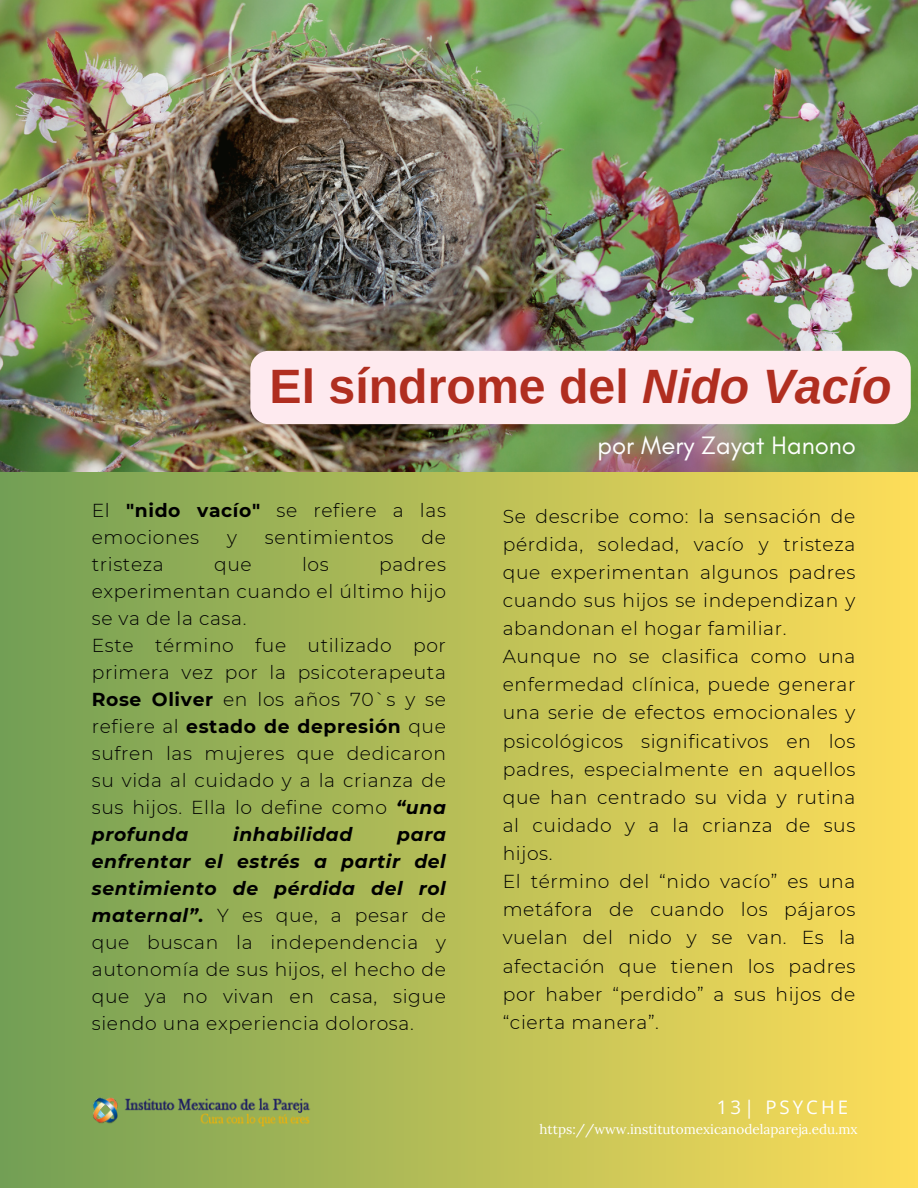
<style>
.page{position:relative;width:918px;height:1188px;background:#fff}
.page>*{position:absolute;margin:0;border:0;box-sizing:border-box;transform-origin:0 0}
.t1{font:700 48.3px "Arimo";color:#b02e20}
.t2{font:25.65px "Glacial Indifference";color:#fefefe}
.t3{font:300 18.75px/27px "Montserrat";letter-spacing:.035em;color:#000}
.t4{font:italic 700 18.75px "Montserrat";letter-spacing:.035em;color:#000}
.t5{font:18.75px "Open Sans";letter-spacing:.16em;color:#fff}
.t6{font:13.5px "Lora";color:#fff}
.s1{font-style:italic}
.s2{font-weight:700}
.s3{font-weight:700;font-style:italic}
</style>
<div class="page">
<div style="left:0;top:0;width:918px;height:1188px;background:linear-gradient(to right,#729f55,#fede59)"></div>
<img style="left:0;top:0;width:918px;height:471px">
<img style="left:92px;top:1096px;width:221px;height:32px">
<div style="left:250px;top:351px;width:661px;height:73px;background:#feeaef;border-radius:18px"></div>
<h1 class="t1" style="left:270px;top:360px;width:623px">El síndrome del <span class="s1">Nido Vacío</span></h1>
<h2 class="t2" style="left:598px;top:430px;width:260px">por Mery Zayat Hanono</h2>
<p class="t3" style="left:92px;top:497px;width:356px">El <span class="s2">"nido vacío"</span> se refiere a las emociones</p>
<p class="t3" style="left:227px;top:524px;width:11px">y</p>
<p class="t3" style="left:265px;top:524px;width:130px">sentimientos</p>
<p class="t3" style="left:422px;top:524px;width:26px">de</p>
<p class="t3" style="left:92px;top:551px;width:356px;text-indent:287px">padres experimentan cuando el último hijo se va de la casa.<br>Este término fue utilizado por primera vez por la psicoterapeuta<br><span class="s2">Rose Oliver</span> en los años 70`s y se refiere al <span class="s2">estado de depresión</span> que sufren las mujeres que dedicaron su vida al cuidado y a la crianza de sus hijos. Ella lo define como <span class="s3">“una profunda</span></p>
<p class="t3" style="left:92px;top:551px;width:74px">tristeza</p>
<p class="t3" style="left:214px;top:551px;width:39px">que</p>
<p class="t3" style="left:302px;top:551px;width:28px">los</p>
<p class="t4" style="left:233px;top:823px;width:121px">inhabilidad</p>
<p class="t3" style="left:92px;top:821px;width:356px;text-align:justify;text-indent:305px"><span class="s3">para enfrentar el estrés a partir del sentimiento de pérdida del rol maternal”.</span> Y es que, a pesar de que buscan la independencia y autonomía de sus hijos, el hecho de que ya no vivan en casa, sigue siendo una experiencia dolorosa.</p>
<p class="t3" style="left:503px;top:502px;width:354px;line-height:28.2px">Se describe como: la sensación de pérdida, soledad, vacío y tristeza que experimentan algunos padres cuando sus hijos se independizan y abandonan el hogar familiar.<br>Aunque no se clasifica como una enfermedad clínica, puede generar una serie de efectos emocionales y psicológicos significativos en los padres, especialmente en aquellos que han centrado su vida y rutina al cuidado y a la crianza de sus hijos.<br>El término del “nido vacío” es una metáfora de cuando los pájaros vuelan del nido y se van. Es la afectación que tienen los padres por haber “perdido” a sus hijos de “cierta manera”.</p>
<p class="t5" style="left:717px;top:1094px;width:133px">13| PSYCHE</p>
<p class="t6" style="left:540px;top:1120px;width:320px">https://www.institutomexicanodelapareja.edu.mx</p>
</div>
